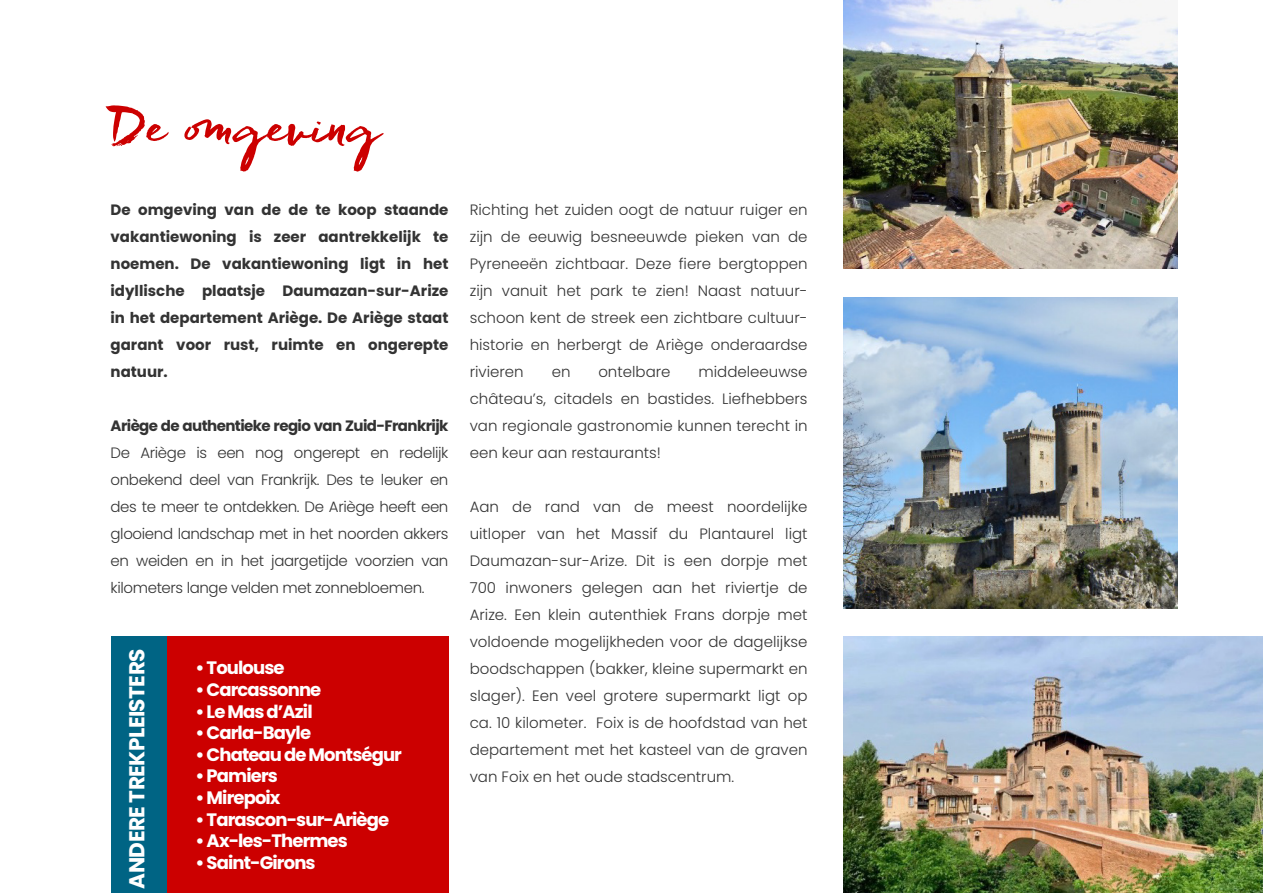
<style>
.page{position:relative;width:1263px;height:893px;background:#fff}
.page>*{position:absolute;margin:0;border:0;box-sizing:border-box;transform-origin:0 0}
.t1{font:54px "Freeland";color:#c00}
.t2{font:700 21.6px "Poppins";letter-spacing:-.025em;color:#fff}
.t3{font:700 18px "Poppins";letter-spacing:-.05em;color:#fff}
.t4{font:300 15px/27px "Poppins";color:#333;text-align:justify}
.t5{font:700 15px/27px "Poppins";color:#333}
.t6{font:300 15px "Poppins";letter-spacing:-.025em;color:#333}
.t7{font:700 15px "Poppins";letter-spacing:-.04em;color:#333}
</style>
<div class="page">
<div style="left:111px;top:636px;width:124px;height:257px;background:#006484"></div>
<div style="left:167px;top:636px;width:281px;height:257px;background:#c00"></div>
<img style="left:843px;top:0;width:335px;height:269px">
<img style="left:843px;top:298px;width:335px;height:310px">
<img style="left:843px;top:636px;width:420px;height:257px">
<p class="t1" style="left:111px;top:91px;width:273px">De omgeving</p>
<p class="t5" style="left:111px;top:197px;width:339px">De omgeving van de de te koop staande</p>
<p class="t5" style="left:111px;top:224px;width:339px">vakantiewoning is zeer aantrekkelijk te noemen. De vakantiewoning ligt in het</p>
<p class="t5" style="left:111px;top:278px;width:339px">idyllische plaatsje Daumazan-sur-Arize</p>
<p class="t5" style="left:111px;top:305px;width:339px">in het departement Ariège. De Ariège staat garant voor rust, ruimte en ongerepte</p>
<p class="t5" style="left:111px;top:359px;width:59px">natuur.</p>
<p class="t7" style="left:111px;top:417px;width:339px">Ariège de authentieke regio van Zuid-Frankrijk</p>
<p class="t6" style="left:111px;top:444px;width:339px">De Ariège is een nog ongerept en redelijk</p>
<p class="t4" style="left:111px;top:467px;width:339px">onbekend deel van Frankrijk. Des te leuker en des te meer te ontdekken. De Ariège heeft een glooiend landschap met in het noorden akkers en weiden en in het jaargetijde voorzien van</p>
<p class="t6" style="left:111px;top:579px;width:315px">kilometers lange velden met zonnebloemen.</p>
<p class="t2" style="left:124px;top:889px;width:242px;rotate:-90deg">ANDERE TREKPLEISTERS</p>
<p class="t3" style="left:196px;top:657px;width:91px">• Toulouse</p>
<p class="t3" style="left:196px;top:679px;width:127px">• Carcassonne</p>
<p class="t3" style="left:196px;top:701px;width:119px">• Le Mas d’Azil</p>
<p class="t3" style="left:196px;top:722px;width:117px">• Carla-Bayle</p>
<p class="t3" style="left:196px;top:744px;width:208px">• Chateau de Montségur</p>
<p class="t3" style="left:196px;top:765px;width:84px">• Pamiers</p>
<p class="t3" style="left:196px;top:787px;width:86px">• Mirepoix</p>
<p class="t3" style="left:196px;top:809px;width:195px">• Tarascon-sur-Ariège</p>
<p class="t3" style="left:196px;top:830px;width:154px">• Ax-les-Thermes</p>
<p class="t3" style="left:196px;top:852px;width:121px">• Saint-Girons</p>
<p class="t4" style="left:470px;top:197px;width:339px">Richting het zuiden oogt de natuur ruiger en zijn de eeuwig besneeuwde pieken van de</p>
<p class="t4" style="left:470px;top:251px;width:339px">Pyreneeën zichtbaar. Deze fiere bergtoppen zijn vanuit het park te zien! Naast natuur&shy;schoon kent de streek een zichtbare cultuur&shy;historie en herbergt de Ariège onderaardse</p>
<p class="t4" style="left:470px;top:359px;width:56px">rivieren</p>
<p class="t4" style="left:552px;top:359px;width:20px">en</p>
<p class="t4" style="left:598px;top:359px;width:74px">ontelbare</p>
<p class="t4" style="left:470px;top:359px;width:339px;text-indent:229px">middeleeuwse château’s, citadels en bastides. Liefhebbers van regionale gastronomie kunnen terecht in een keur aan restaurants!</p>
<p class="t4" style="left:470px;top:494px;width:339px">Aan de rand van de meest noordelijke</p>
<p class="t4" style="left:470px;top:521px;width:339px">uitloper van het Massif du Plantaurel ligt</p>
<p class="t4" style="left:470px;top:548px;width:339px">Daumazan-sur-Arize. Dit is een dorpje met 700 inwoners gelegen aan het riviertje de Arize. Een klein autenthiek Frans dorpje met voldoende mogelijkheden voor de dagelijkse boodschappen (bakker, kleine supermarkt en slager). Een veel grotere supermarkt ligt op ca. 10 kilometer. Foix is de hoofdstad van het departement met het kasteel van de graven van Foix en het oude stadscentrum.</p>
</div>
